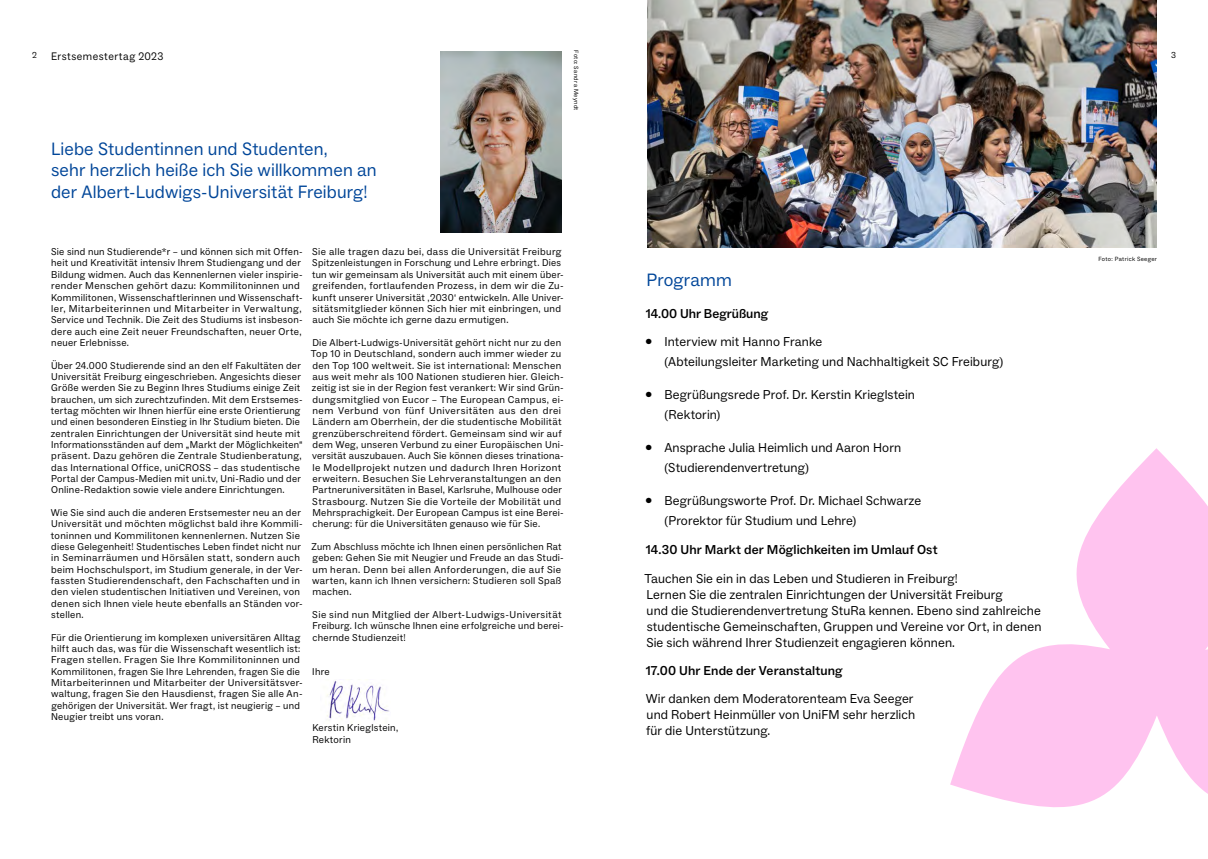
<style>
.page{position:relative;width:1208px;height:859px;background:#fff}
.page>*{position:absolute;margin:0;border:0;box-sizing:border-box;transform-origin:0 0}
._01_Head_2{font:18px/21.6px "ABC Social";letter-spacing:.01em;color:#004699}
._03_Text{font:18px "ABC Social";letter-spacing:.01em;color:#004699}
._03_Text-2{font:13px/16px "ABC Social";letter-spacing:.01em;color:#000}
._03_Text-3{font:500 13px "ABC Social";letter-spacing:.01em;color:#000}
.Fotocredit{font:11px "ABC Social";letter-spacing:.045em;color:#000}
._03_Text_ohne_Einzug{font:10px/11.3px "ABC Social";letter-spacing:.03em;color:#000}
._02_Fließtext{font:8.8px "ABC Social";color:#000}
._04_Bildunterschrift{font:6.1px "ABC Social";letter-spacing:.05em;color:#000}
</style>
<div class="page">
<svg style="left:950px;top:448px;width:258px;height:360px;fill:#ffc3ef"></svg>
<img style="left:647px;top:0;width:510px;height:248px">
<img style="left:327px;top:680px;width:62px;height:41px">
<img style="left:440px;top:51px;width:121px;height:181px">
<p class="_04_Bildunterschrift" style="left:580px;top:50px;width:62px;rotate:90deg">Foto: Sandra Meyndt</p>
<p class="_02_Fließtext" style="left:32px;top:50px;width:6px">2</p>
<p class="Fotocredit" style="left:51px;top:49px;width:114px">Erstsemestertag 2023</p>
<p class="_02_Fließtext" style="left:1171px;top:50px;width:6px">3</p>
<p class="_01_Head_2" style="left:51px;top:138px;width:278px">Liebe Studentinnen und Studenten,</p>
<p class="_01_Head_2" style="left:51px;top:159px;width:327px">sehr herzlich heiße ich Sie willkommen an der Albert-Ludwigs-Universität Freiburg!</p>
<p class="_03_Text_ohne_Einzug" style="left:51px;top:246px;width:253px">Sie sind nun Studierende*r – und können sich mit Offen&shy;heit und Kreativität intensiv Ihrem Studiengang und der Bildung widmen. Auch das Kennenlernen vieler inspirie&shy;render Menschen gehört dazu: Kommilitoninnen und Kommilitonen, Wissenschaftlerinnen und Wissenschaft&shy;ler, Mitarbeiterinnen und Mitarbeiter in Verwaltung, Service und Technik. Die Zeit des Studiums ist insbeson&shy;dere auch eine Zeit neuer Freundschaften, neuer Orte, neuer Erlebnisse.</p>
<p class="_03_Text_ohne_Einzug" style="left:51px;top:360px;width:253px">Über 24.000 Studierende sind an den elf Fakultäten der Universität Freiburg eingeschrieben. Angesichts dieser Größe werden Sie zu Beginn Ihres Studiums einige Zeit brauchen, um sich zurechtzufinden. Mit dem Erstsemes&shy;tertag möchten wir Ihnen hierfür eine erste Orientierung und einen besonderen Einstieg in Ihr Studium bieten. Die zentralen Einrichtungen der Universität sind heute mit Informationsständen auf dem „Markt der Möglichkeiten“ präsent. Dazu gehören die Zentrale Studienberatung, das International Office, uniCROSS – das studentische Portal der Campus-Medien mit uni.tv, Uni-Radio und der Online-Redaktion sowie viele andere Einrichtungen.</p>
<p class="_03_Text_ohne_Einzug" style="left:51px;top:507px;width:253px">Wie Sie sind auch die anderen Erstsemester neu an der Universität und möchten möglichst bald ihre Kommili&shy;toninnen und Kommilitonen kennenlernen. Nutzen Sie diese Gelegenheit! Studentisches Leben findet nicht nur in Seminarräumen und Hörsälen statt, sondern auch beim Hochschulsport, im Studium generale, in der Ver&shy;fassten Studierendenschaft, den Fachschaften und in den vielen studentischen Initiativen und Vereinen, von denen sich Ihnen viele heute ebenfalls an Ständen vor&shy;stellen.</p>
<p class="_03_Text_ohne_Einzug" style="left:51px;top:632px;width:253px">Für die Orientierung im komplexen universitären Alltag hilft auch das, was für die Wissenschaft wesentlich ist:<br>Fragen stellen. Fragen Sie Ihre Kommilitoninnen und Kommilitonen, fragen Sie Ihre Lehrenden, fragen Sie die Mitarbeiterinnen und Mitarbeiter der Universitätsver&shy;waltung, fragen Sie den Hausdienst, fragen Sie alle An&shy;gehörigen der Universität. Wer fragt, ist neugierig – und Neugier treibt uns voran.</p>
<p class="_03_Text_ohne_Einzug" style="left:312px;top:246px;width:253px">Sie alle tragen dazu bei, dass die Universität Freiburg Spitzenleistungen in Forschung und Lehre erbringt. Dies tun wir gemeinsam als Universität auch mit einem über&shy;greifenden, fortlaufenden Prozess, in dem wir die Zu&shy;kunft unserer Universität ‚2030‘ entwickeln. Alle Univer&shy;sitätsmitglieder können Sich hier mit einbringen, und auch Sie möchte ich gerne dazu ermutigen.</p>
<p class="_03_Text_ohne_Einzug" style="left:311px;top:337px;width:254px">Die Albert-Ludwigs-Universität gehört nicht nur zu den Top 10 in Deutschland, sondern auch immer wieder zu den Top 100 weltweit. Sie ist international: Menschen aus weit mehr als 100 Nationen studieren hier. Gleich&shy;zeitig ist sie in der Region fest verankert: Wir sind Grün&shy;dungsmitglied von Eucor – The European Campus, ei&shy;nem Verbund von fünf Universitäten aus den drei Ländern am Oberrhein, der die studentische Mobilität grenzüberschreitend fördert. Gemeinsam sind wir auf dem Weg, unseren Verbund zu einer Europäischen Uni&shy;versität auszubauen. Auch Sie können dieses trinationa&shy;le Modellprojekt nutzen und dadurch Ihren Horizont erweitern. Besuchen Sie Lehrveranstaltungen an den Partneruniversitäten in Basel, Karlsruhe, Mulhouse oder Strasbourg. Nutzen Sie die Vorteile der Mobilität und Mehrsprachigkeit. Der European Campus ist eine Berei&shy;cherung: für die Universitäten genauso wie für Sie.</p>
<p class="_03_Text_ohne_Einzug" style="left:311px;top:541px;width:254px">Zum Abschluss möchte ich Ihnen einen persönlichen Rat geben: Gehen Sie mit Neugier und Freude an das Studi&shy;um heran. Denn bei allen Anforderungen, die auf Sie warten, kann ich Ihnen versichern: Studieren soll Spaß machen.</p>
<p class="_03_Text_ohne_Einzug" style="left:312px;top:609px;width:253px">Sie sind nun Mitglied der Albert-Ludwigs-Universität<br>Freiburg. Ich wünsche Ihnen eine erfolgreiche und berei&shy;chernde Studienzeit!</p>
<p class="_03_Text_ohne_Einzug" style="left:312px;top:666px;width:19px">Ihre</p>
<p class="_03_Text_ohne_Einzug" style="left:312px;top:722px;width:87px">Kerstin Krieglstein,</p>
<p class="_03_Text_ohne_Einzug" style="left:312px;top:734px;width:40px">Rektorin</p>
<p class="_03_Text" style="left:646px;top:268px;width:87px">Programm</p>
<p class="_03_Text-3" style="left:646px;top:305px;width:124px">14.00 Uhr Begrüßung</p>
<p class="_03_Text-2" style="left:664px;top:331px;width:340px;line-height:20px;text-indent:-20px">• Interview mit Hanno Franke<br>(Abteilungsleiter Marketing und Nachhaltigkeit SC Freiburg)</p>
<p class="_03_Text-2" style="left:664px;top:384px;width:252px;line-height:20px;text-indent:-20px">• Begrüßungsrede Prof. Dr. Kerstin Krieglstein (Rektorin)</p>
<p class="_03_Text-2" style="left:664px;top:437px;width:238px;line-height:20px;text-indent:-19px">• Ansprache Julia Heimlich und Aaron Horn (Studierendenvertretung)</p>
<p class="_03_Text-2" style="left:664px;top:490px;width:258px;line-height:20px;text-indent:-20px">• Begrüßungsworte Prof. Dr. Michael Schwarze (Prorektor für Studium und Lehre)</p>
<p class="_03_Text-3" style="left:646px;top:541px;width:293px">14.30 Uhr Markt der Möglichkeiten im Umlauf Ost</p>
<p class="_03_Text-2" style="left:644px;top:570px;width:398px">Tauchen Sie ein in das Leben und Studieren in Freiburg!<br>Lernen Sie die zentralen Einrichtungen der Universität Freiburg<br>und die Studierendenvertretung StuRa kennen. Ebeno sind zahlreiche studentische Gemeinschaften, Gruppen und Vereine vor Ort, in denen Sie sich während Ihrer Studienzeit engagieren können.</p>
<p class="_03_Text-3" style="left:646px;top:662px;width:198px">17.00 Uhr Ende der Veranstaltung</p>
<p class="_03_Text-2" style="left:645px;top:690px;width:271px">Wir danken dem Moderatorenteam Eva Seeger und Robert Heinmüller von UniFM sehr herzlich für die Unterstützung.</p>
<p class="_04_Bildunterschrift" style="left:1098px;top:255px;width:60px">Foto: Patrick Seeger</p>
</div>
